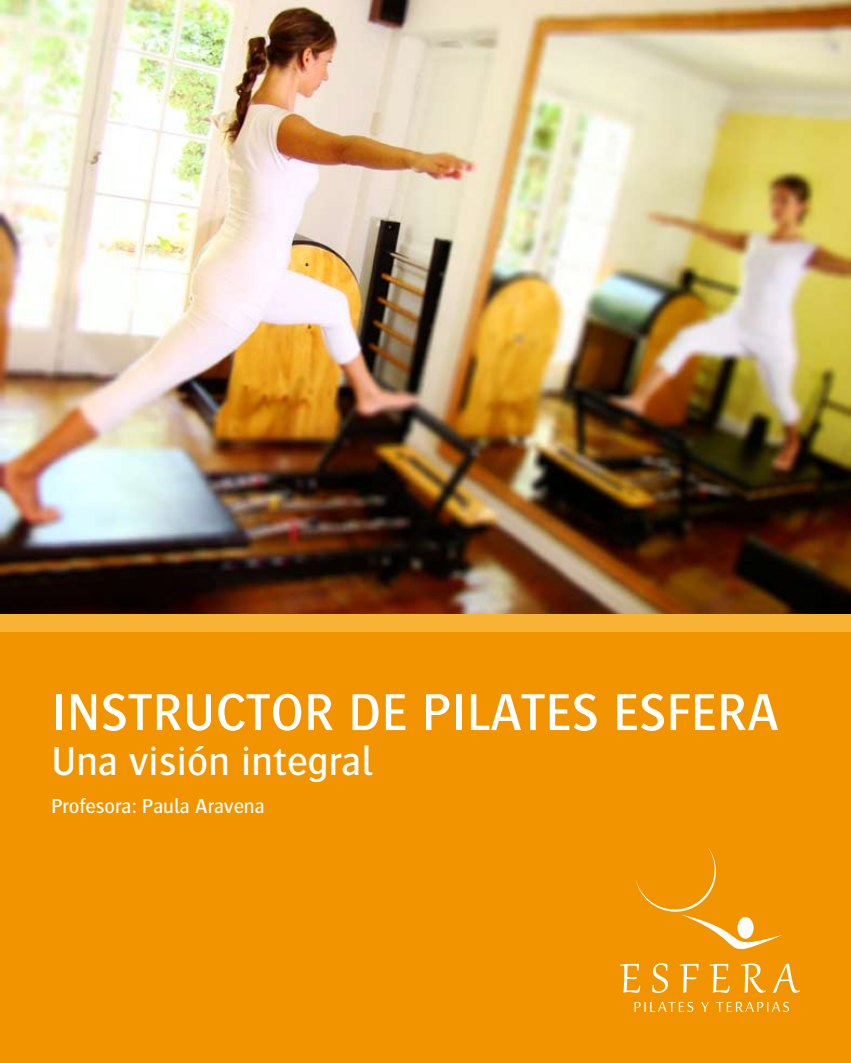
<style>
.page{position:relative;width:851px;height:1063px;background:#fff}
.page>*{position:absolute;margin:0;border:0;box-sizing:border-box;transform-origin:0 0}
.t1{font:500 54px "Bosis";color:#fff}
.t2{font:500 42px "Bosis";color:#fff}
.t3{font:500 21px "Bosis";color:#fff}
</style>
<div class="page">
<img style="left:0;top:0;width:850px;height:614px">
<div style="left:0;top:615px;width:850px;height:448px;background:#f29400"></div>
<div style="left:0;top:614px;width:850px;height:18px;background:#f8b334"></div>
<svg style="left:634px;top:1002px;width:154px;height:10px"></svg>
<svg style="left:620px;top:847px;width:179px;height:146px"></svg>
<p class="t1" style="left:51px;top:683px;width:729px">INSTRUCTOR DE PILATES ESFERA</p>
<p class="t2" style="left:51px;top:739px;width:323px">Una visión integral</p>
<p class="t3" style="left:51px;top:795px;width:215px">Profesora: Paula Aravena</p>
</div>
